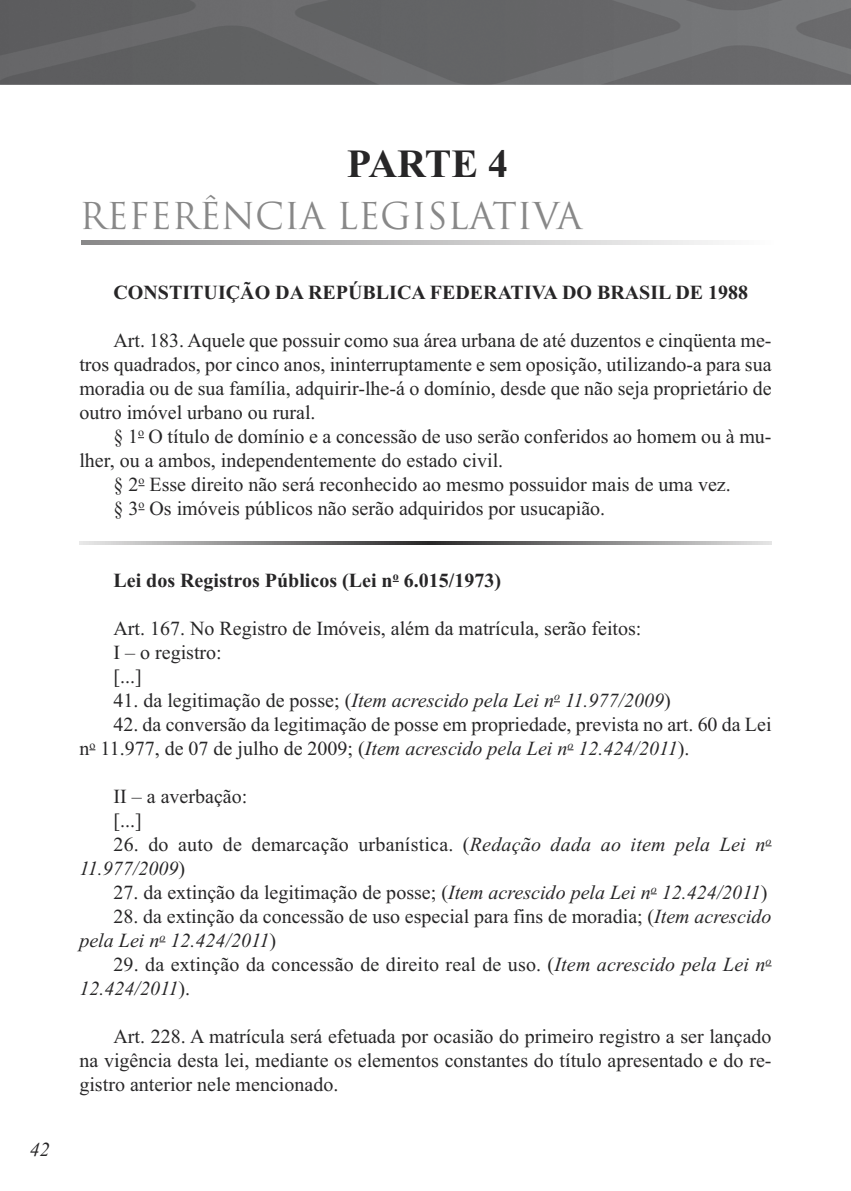
<style>
.page{position:relative;width:851px;height:1191px;background:#fff}
.page>*{position:absolute;margin:0;border:0;box-sizing:border-box;transform-origin:0 0}
.t1{font:700 40px "Times New Roman";letter-spacing:-.02em;color:#272627}
.t2{font:36px "Trajan";color:#888}
.t3{font:20px/24px "Times New Roman";color:#272627}
.t4{font:italic 20px/24px "Times New Roman";color:#272627}
.t5{font:700 20px "Times New Roman";color:#272627}
.s1{font-style:normal}
.s2{font-style:italic}
</style>
<div class="page">
<img style="left:0;top:0;width:850px;height:85px">
<svg style="left:81px;top:241px;width:638px;height:3px;background:#bebebe"></svg>
<svg style="left:79px;top:541px;width:692px;height:3px;background:#878687"></svg>
<p class="t4" style="left:30px;top:1137px;width:21px">42</p>
<h1 class="t1" style="left:347px;top:139px;width:163px">PARTE 4</h1>
<h2 class="t2" style="left:79px;top:195px;width:504px">REFERÊNCIA LEGISLATIVA</h2>
<p class="t5" style="left:113px;top:280px;width:636px">CONSTITUIÇÃO DA REPÚBLICA FEDERATIVA DO BRASIL DE 1988</p>
<p class="t3" style="left:79px;top:328px;width:693px;text-align:justify;text-indent:34px">Art. 183. Aquele que possuir como sua área urbana de até duzentos e cinqüenta me&shy;tros quadrados, por cinco anos, ininterruptamente e sem oposição, utilizando-a para sua moradia ou de sua família, adquirir-lhe-á o domínio, desde que não seja proprietário de outro imóvel urbano ou rural.</p>
<p class="t3" style="left:113px;top:424px;width:659px">§ 1<sup>o</sup> O título de domínio e a concessão de uso serão conferidos ao homem ou à mu-</p>
<p class="t3" style="left:79px;top:448px;width:425px">lher, ou a ambos, independentemente do estado civil.</p>
<p class="t3" style="left:113px;top:472px;width:618px">§ 2<sup>o</sup> Esse direito não será reconhecido ao mesmo possuidor mais de uma vez.</p>
<p class="t3" style="left:113px;top:496px;width:493px">§ 3<sup>o</sup> Os imóveis públicos não serão adquiridos por usucapião.</p>
<p class="t5" style="left:113px;top:568px;width:389px">Lei dos Registros Públicos (Lei n<sup>o</sup> 6.015/1973)</p>
<p class="t3" style="left:113px;top:616px;width:529px">Art. 167. No Registro de Imóveis, além da matrícula, serão feitos:<br>I – o registro:<br>[...]</p>
<p class="t4" style="left:113px;top:688px;width:558px"><span class="s1">41. da legitimação de posse; (</span>Item acrescido pela Lei n<sup>o</sup> 11.977/2009<span class="s1">)</span></p>
<p class="t3" style="left:79px;top:712px;width:693px;text-indent:34px">42. da conversão da legitimação de posse em propriedade, prevista no art. 60 da Lei n<sup>o</sup> 11.977, de 07 de julho de 2009; (<span class="s2">Item acrescido pela Lei n</span><sup>o</sup> <span class="s2">12.424/2011</span>).</p>
<p class="t3" style="left:113px;top:784px;width:135px">II – a averbação: [...]</p>
<p class="t4" style="left:79px;top:832px;width:693px;text-indent:34px"><span class="s1">26. do auto de demarcação urbanística. (</span>Redação dada ao item pela Lei n<sup>o<br></sup>11.977/2009<span class="s1">)</span></p>
<p class="t3" style="left:113px;top:880px;width:655px">27. da extinção da legitimação de posse; (<span class="s2">Item acrescido pela Lei n</span><sup>o</sup> <span class="s2">12.424/2011</span>)</p>
<p class="t3" style="left:79px;top:904px;width:693px;text-indent:34px">28. da extinção da concessão de uso especial para fins de moradia; (<span class="s2">Item acrescido pela Lei n</span><sup>o</sup> <span class="s2">12.424/2011</span>)</p>
<p class="t3" style="left:79px;top:952px;width:693px;text-indent:34px">29. da extinção da concessão de direito real de uso. (<span class="s2">Item acrescido pela Lei n</span><sup>o<br></sup><span class="s2">12.424/2011</span>).</p>
<p class="t3" style="left:79px;top:1024px;width:693px;text-align:justify;text-indent:34px">Art. 228. A matrícula será efetuada por ocasião do primeiro registro a ser lançado na vigência desta lei, mediante os elementos constantes do título apresentado e do re&shy;gistro anterior nele mencionado.</p>
</div>
